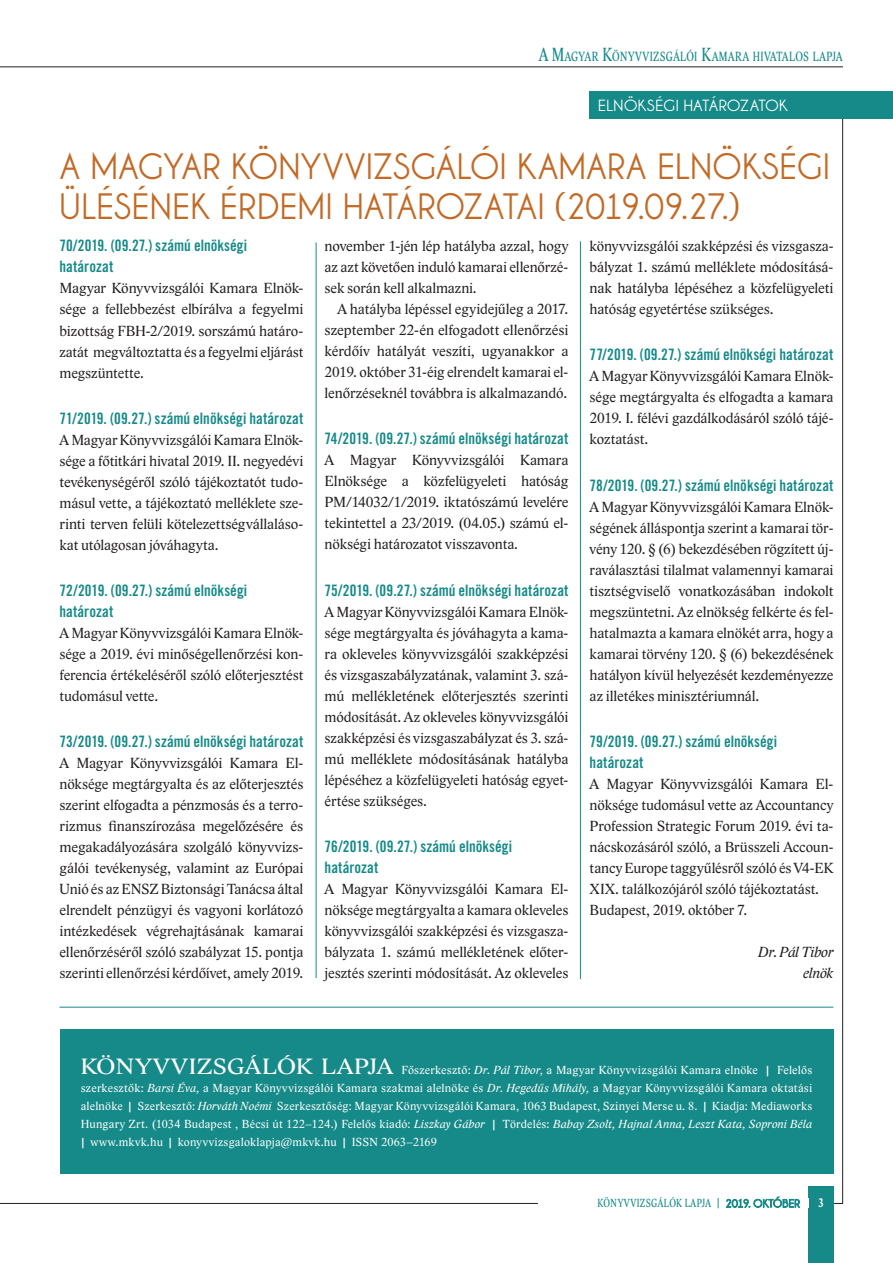
<style>
.page{position:relative;width:893px;height:1263px;background:#fff}
.page>*{position:absolute;margin:0;border:0;box-sizing:border-box;transform-origin:0 0}
.Cím{font:700 37.5px/40.5px "Champagne&Limousines";letter-spacing:.01em;color:#c26a26}
.t1{font:700 16.5px "Champagne&Limousines";letter-spacing:.02em;color:#fff;scale:1.05 1}
.határozatok{font:700 15.75px/21px "Trade Gothic Con";letter-spacing:.005em;color:#168a88;scale:.96 1}
.alapszöveg{font:15px/21px "Lido STF";letter-spacing:-.005em;color:#231f20;text-align:justify}
.alaírás{font:italic 15px "Lido STF";letter-spacing:-.015em;color:#231f20}
.t2{font:13.65px "Lido STF Condensed";letter-spacing:.025em;color:#168a88;scale:.9 1}
.t3{font:700 12.75px "Lido STF Condensed";color:#fff;scale:.9 1}
.alapszöveg_tompa{font:12px/18px "Lido STF";letter-spacing:.02em;color:#fff;text-align:justify}
.t4{font:12px "Lido STF Condensed";letter-spacing:.035em;color:#168a88;scale:.9 1}
.s1{font-size:19.5px}
.s2{font-size:22.65px}
.s3{font-style:italic}
.s4{font-family:"Champagne&Limousines";font-weight:700;font-size:11.55px}
</style>
<div class="page">
<hr style="left:0;top:1203px;width:843px;height:1px;background:#231f20">
<hr style="left:0;top:66px;width:843px;height:1px;background:#231f20">
<hr style="left:842px;top:119px;width:1px;height:1084px;background:#231f20">
<div style="left:808px;top:1187px;width:25px;height:76px;background:#168a88"></div>
<div style="left:538px;top:1198px;width:270px;height:9px;background:#fff"></div>
<svg style="left:726px;top:1197px;width:74px;height:11px"></svg>
<div style="left:590px;top:91px;width:303px;height:28px;background:#168a88"></div>
<hr style="left:316px;top:242px;width:1px;height:736px;background:#168a88">
<hr style="left:580px;top:241px;width:1px;height:738px;background:#168a88">
<div style="left:60px;top:1029px;width:773px;height:145px;background:#168a88"></div>
<hr style="left:60px;top:1007px;width:773px;height:1px;background:#168a88">
<p class="t2" style="left:539px;top:48px;width:339px"><span class="s1">A M</span>AGYAR <span class="s1">K</span>ÖNYVVIZSGÁLÓI <span class="s1">K</span>AMARA HIVATALOS LAPJA</p>
<p class="t1" style="left:598px;top:96px;width:182px">ELNÖKSÉGI HATÁROZATOK</p>
<p class="Cím" style="left:60px;top:146px;width:772px">A MAGYAR KÖNYVVIZSGÁLÓI KAMARA ELNÖKSÉGI<br>ÜLÉSÉNEK ÉRDEMI HATÁROZATAI (2019.09.27.)</p>
<p class="határozatok" style="left:60px;top:235px;width:197px">70/2019. (09.27.) számú elnökségi határozat</p>
<p class="alapszöveg" style="left:60px;top:278px;width:245px">Magyar Könyvvizsgálói Kamara Elnök&shy;sége a fellebbezést elbírálva a fegyelmi bizottság FBH-2/2019. sorszámú határo&shy;zatát megváltoztatta és a fegyelmi eljárást megszüntette.</p>
<p class="határozatok" style="left:60px;top:407px;width:255px">71/2019. (09.27.) számú elnökségi határozat</p>
<p class="alapszöveg" style="left:60px;top:429px;width:245px">A Magyar Könyvvizsgálói Kamara Elnök&shy;sége a főtitkári hivatal 2019. II. negyedévi tevékenységéről szóló tájékoztatót tudo&shy;másul vette, a tájékoztató melléklete sze&shy;rinti terven felüli kötelezettségvállaláso&shy;kat utólagosan jóváhagyta.</p>
<p class="határozatok" style="left:60px;top:580px;width:197px">72/2019. (09.27.) számú elnökségi határozat</p>
<p class="alapszöveg" style="left:60px;top:623px;width:245px">A Magyar Könyvvizsgálói Kamara Elnök&shy;sége a 2019. évi minőségellenőrzési kon&shy;ferencia értékeléséről szóló előterjesztést tudomásul vette.</p>
<p class="határozatok" style="left:60px;top:731px;width:255px">73/2019. (09.27.) számú elnökségi határozat</p>
<p class="alapszöveg" style="left:60px;top:753px;width:245px">A Magyar Könyvvizsgálói Kamara El&shy;nöksége megtárgyalta és az előterjesztés szerint elfogadta a pénzmosás és a terro&shy;rizmus finanszírozása megelőzésére és megakadályozására szolgáló könyvvizs&shy;gálói tevékenység, valamint az Európai Unió és az ENSZ Biztonsági Tanácsa által elrendelt pénzügyi és vagyoni korlátozó intézkedések végrehajtásának kamarai ellenőrzéséről szóló szabályzat 15. pontja szerinti ellenőrzési kérdőívet, amely 2019.</p>
<p class="alapszöveg" style="left:325px;top:236px;width:245px">november 1-jén lép hatályba azzal, hogy az azt követően induló kamarai ellenőrzé&shy;sek során kell alkalmazni.</p>
<p class="alapszöveg" style="left:325px;top:299px;width:245px;text-indent:13px">A hatályba lépéssel egyidejűleg a 2017. szeptember 22-én elfogadott ellenőrzési kérdőív hatályát veszíti, ugyanakkor a 2019. október 31-éig elrendelt kamarai el&shy;lenőrzéseknél továbbra is alkalmazandó.</p>
<p class="határozatok" style="left:325px;top:428px;width:255px">74/2019. (09.27.) számú elnökségi határozat</p>
<p class="alapszöveg" style="left:325px;top:450px;width:245px">A Magyar Könyvvizsgálói Kamara Elnöksége a közfelügyeleti hatóság PM/14032/1/2019. iktatószámú levelére tekintettel a 23/2019. (04.05.) számú el&shy;nökségi határozatot visszavonta.</p>
<p class="határozatok" style="left:325px;top:579px;width:255px">75/2019. (09.27.) számú elnökségi határozat</p>
<p class="alapszöveg" style="left:325px;top:601px;width:245px">A Magyar Könyvvizsgálói Kamara Elnök&shy;sége megtárgyalta és jóváhagyta a kama&shy;ra okleveles könyvvizsgálói szakképzési és vizsgaszabályzatának, valamint 3. szá&shy;mú mellékletének előterjesztés szerinti módosítását. Az okleveles könyvvizsgálói szakképzési és vizsgaszabályzat és 3. szá&shy;mú melléklete módosításának hatályba lépéséhez a közfelügyeleti hatóság egyet&shy;értése szükséges.</p>
<p class="határozatok" style="left:325px;top:836px;width:197px">76/2019. (09.27.) számú elnökségi határozat</p>
<p class="alapszöveg" style="left:325px;top:879px;width:245px">A Magyar Könyvvizsgálói Kamara El&shy;nöksége megtárgyalta a kamara okleveles könyvvizsgálói szakképzési és vizsgasza&shy;bályzata 1. számú mellékletének előter&shy;jesztés szerinti módosítását. Az okleveles</p>
<p class="alapszöveg" style="left:590px;top:236px;width:245px">könyvvizsgálói szakképzési és vizsgasza&shy;bályzat 1. számú melléklete módosításá&shy;nak hatályba lépéséhez a közfelügyeleti hatóság egyetértése szükséges.</p>
<p class="határozatok" style="left:590px;top:344px;width:255px">77/2019. (09.27.) számú elnökségi határozat</p>
<p class="alapszöveg" style="left:590px;top:366px;width:245px">A Magyar Könyvvizsgálói Kamara Elnök&shy;sége megtárgyalta és elfogadta a kamara 2019. I. félévi gazdálkodásáról szóló tájé&shy;koztatást.</p>
<p class="határozatok" style="left:590px;top:474px;width:255px">78/2019. (09.27.) számú elnökségi határozat</p>
<p class="alapszöveg" style="left:590px;top:496px;width:245px">A Magyar Könyvvizsgálói Kamara Elnök&shy;ségének álláspontja szerint a kamarai tör&shy;vény 120. § (6) bekezdésében rögzített új&shy;raválasztási tilalmat valamennyi kamarai tisztségviselő vonatkozásában indokolt megszüntetni. Az elnökség felkérte és fel&shy;hatalmazta a kamara elnökét arra, hogy a kamarai törvény 120. § (6) bekezdésének hatályon kívül helyezését kezdeményezze az illetékes minisztériumnál.</p>
<p class="határozatok" style="left:590px;top:731px;width:197px">79/2019. (09.27.) számú elnökségi határozat</p>
<p class="alapszöveg" style="left:590px;top:774px;width:245px">A Magyar Könyvvizsgálói Kamara El&shy;nöksége tudomásul vette az Accountancy Profession Strategic Forum 2019. évi ta&shy;nácskozásáról szóló, a Brüsszeli Accoun&shy;tancy Europe taggyűlésről szóló és V4-EK XIX. találkozójáról szóló tájékoztatást.</p>
<p class="alapszöveg" style="left:590px;top:900px;width:159px">Budapest, 2019. október 7.</p>
<p class="alaírás" style="left:758px;top:943px;width:77px">Dr. Pál Tibor</p>
<p class="alaírás" style="left:803px;top:964px;width:32px">elnök</p>
<p class="alapszöveg_tompa" style="left:81px;top:1061px;width:733px"><span class="s2">KÖNYVVIZSGÁLÓK LAPJA</span> Főszerkesztő: <span class="s3">Dr. Pál Tibor,</span> a Magyar Könyvvizsgálói Kamara elnöke | Felelős szerkesztők: <span class="s3">Barsi Éva,</span> a Magyar Könyvvizsgálói Kamara szakmai alelnöke és <span class="s3">Dr. Hegedűs Mihály,</span> a Magyar Könyvvizsgálói Kamara oktatási alelnöke | Szerkesztő: <span class="s3">Horváth Noémi</span> Szerkesztőség: Magyar Könyvvizsgálói Kamara, 1063 Budapest, Szinyei Merse u. 8. | Kiadja: Mediaworks Hungary Zrt. (1034 Budapest , Bécsi út 122–124.) Felelős kiadó: <span class="s3">Liszkay Gábor</span> | Tördelés: <span class="s3">Babay Zsolt, Hajnal Anna, Leszt Kata, Soproni Béla </span>| www.mkvk.hu | konyvvizsgaloklapja@mkvk.hu | ISSN 2063–2169</p>
<p class="t4" style="left:597px;top:1196px;width:226px">KÖNYVVIZSGÁLÓK LAPJA | <span class="s4">2019. OKTÓBER</span></p>
<p class="t3" style="left:818px;top:1195px;width:7px">3</p>
</div>
